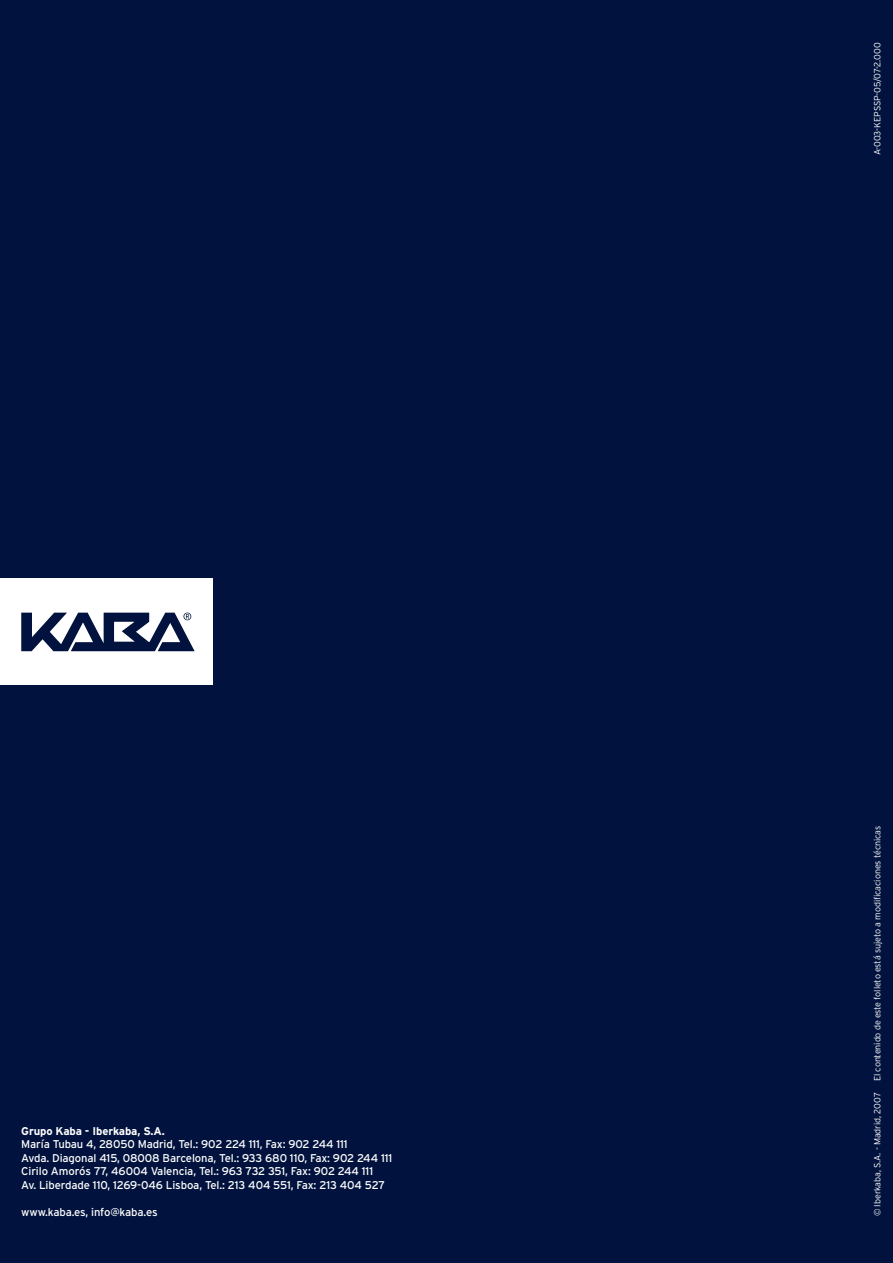
<style>
.page{position:relative;width:893px;height:1263px;background:#00123d}
.page>*{position:absolute;margin:0;border:0;box-sizing:border-box;transform-origin:0 0}
.t1{font:11.25px/13.5px "Interstate";letter-spacing:-.01em;color:#fff}
.t2{font:700 11.25px "Interstate";letter-spacing:-.01em;color:#fff}
.t3{font:300 9px "Interstate";letter-spacing:-.01em;color:#fff}
</style>
<div class="page">
<div style="left:0;top:578px;width:213px;height:107px;background:#fff"></div>
<svg style="left:21px;top:612px;width:174px;height:40px"></svg>
<p class="t2" style="left:21px;top:1124px;width:145px">Grupo Kaba - Iberkaba, S.A.</p>
<p class="t1" style="left:21px;top:1137px;width:373px">María Tubau 4, 28050 Madrid, Tel.: 902 224 111, Fax: 902 244 111<br>Avda. Diagonal 415, 08008 Barcelona, Tel.: 933 680 110, Fax: 902 244 111<br>Cirilo Amorós 77, 46004 Valencia, Tel.: 963 732 351, Fax: 902 244 111<br>Av. Liberdade 110, 1269-046 Lisboa, Tel.: 213 404 551, Fax: 213 404 527</p>
<p class="t1" style="left:21px;top:1205px;width:138px">www.kaba.es, info@kaba.es</p>
<p class="t3" style="left:872px;top:155px;width:114px;rotate:-90deg">A-003-KEPSSP-05/07-2.000</p>
<p class="t3" style="left:872px;top:1216px;width:392px;rotate:-90deg">© Iberkaba, S.A. - Madrid, 2007 El contenido de este folleto está sujeto a modificaciones técnicas</p>
</div>
